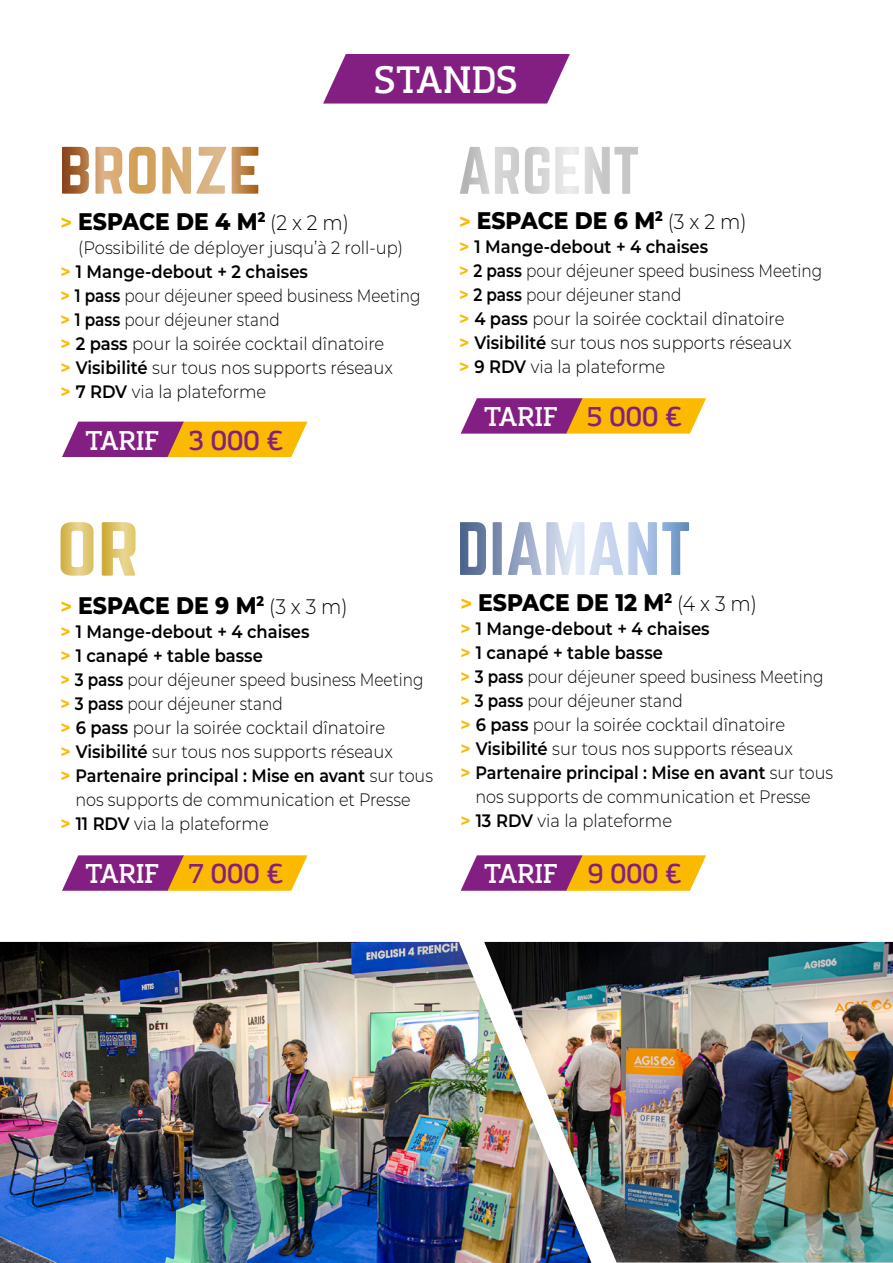
<style>
.page{position:relative;width:893px;height:1263px;background:#fff}
.page>*{position:absolute;margin:0;border:0;box-sizing:border-box;transform-origin:0 0}
.t1{font:600 37.8px "Amazing Grotesk";color:#fff;scale:.95 1}
.t2{font:600 27px "Amazing Grotesk";color:#fff;scale:.95 1}
.t3{font:800 24px "Montserrat";color:#000;scale:.91 1}
.t4{font:300 18px/24px "Montserrat";color:#000;scale:.91 1}
.t5{font:300 18px/24px "Montserrat";color:#000;scale:.85 1}
.t6{font:600 18px "Montserrat";color:#000;scale:.91 1}
.t7{font:600 18px "Montserrat";color:#000;scale:.89 1}
.t8{font:300 18px "Montserrat";color:#000;scale:.89 1}
.s1{font-weight:700;font-size:21px;color:#fbba00}
.s2{font-weight:300;font-size:21px}
.s3{font-weight:700;color:#fbba00}
.s4{font-weight:600}
.s5{color:#831f82}
.s6{font-weight:300}
</style>
<div class="page">
<img style="left:0;top:942px;width:484px;height:321px">
<img style="left:484px;top:942px;width:409px;height:320px">
<svg style="left:323px;top:54px;width:247px;height:50px;background:#8f358e"></svg>
<svg style="left:62px;top:147px;width:27px;height:47px"></svg>
<svg style="left:96px;top:147px;width:26px;height:47px"></svg>
<svg style="left:129px;top:147px;width:27px;height:47px"></svg>
<svg style="left:162px;top:147px;width:96px;height:47px"></svg>
<svg style="left:460px;top:147px;width:59px;height:47px"></svg>
<svg style="left:525px;top:147px;width:54px;height:47px"></svg>
<svg style="left:585px;top:147px;width:53px;height:47px"></svg>
<svg style="left:460px;top:522px;width:26px;height:53px"></svg>
<svg style="left:493px;top:522px;width:9px;height:53px"></svg>
<svg style="left:508px;top:522px;width:181px;height:53px"></svg>
<svg style="left:61px;top:522px;width:32px;height:54px"></svg>
<svg style="left:102px;top:522px;width:34px;height:54px"></svg>
<svg style="left:62px;top:855px;width:245px;height:36px;background:#c87d4b"></svg>
<svg style="left:62px;top:422px;width:245px;height:35px;background:#c77b48"></svg>
<svg style="left:461px;top:398px;width:245px;height:36px;background:#c87d4b"></svg>
<svg style="left:461px;top:855px;width:245px;height:36px;background:#c87d4b"></svg>
<h1 class="t1" style="left:374px;top:57px;width:153px">STANDS</h1>
<h3 class="t3" style="left:61px;top:204px;width:319px"><span class="s1">&gt;</span> ESPACE DE 4 M<sup>2</sup> <span class="s2">(2 x 2 m)</span></h3>
<p class="t4" style="left:61px;top:235px;width:397px;text-indent:18px">(Possibilité de déployer jusqu’à 2 roll-up)<br><span class="s3">&gt;</span> <span class="s4">1 Mange-debout + 2 chaises<br></span><span class="s3">&gt;</span> <span class="s4">1 pass</span> pour déjeuner speed business Meeting <span class="s3">&gt;</span> <span class="s4">1 pass</span> pour déjeuner stand<br><span class="s3">&gt;</span> <span class="s4">2 pass</span> pour la soirée cocktail dînatoire<br><span class="s3">&gt;</span> <span class="s4">Visibilité</span> sur tous nos supports réseaux<br><span class="s3">&gt;</span> <span class="s4">7 RDV</span> via la plateforme</p>
<h2 class="t2" style="left:85px;top:424px;width:210px">TARIF <span class="s5">3 000 €</span></h2>
<h3 class="t3" style="left:459px;top:203px;width:317px"><span class="s1">&gt;</span> ESPACE DE 6 M<sup>2</sup> <span class="s2">(3 x 2 m)</span></h3>
<p class="t5" style="left:459px;top:234px;width:429px"><span class="s3">&gt;</span> <span class="s4">1 Mange-debout + 4 chaises<br></span><span class="s3">&gt;</span> <span class="s4">2 pass</span> pour déjeuner speed business Meeting <span class="s3">&gt;</span> <span class="s4">2 pass</span> pour déjeuner stand<br><span class="s3">&gt;</span> <span class="s4">4 pass</span> pour la soirée cocktail dînatoire<br><span class="s3">&gt;</span> <span class="s4">Visibilité</span> sur tous nos supports réseaux<br><span class="s3">&gt;</span> <span class="s4">9 RDV</span> via la plateforme</p>
<h2 class="t2" style="left:484px;top:400px;width:210px">TARIF <span class="s5">5 000 €</span></h2>
<h3 class="t3" style="left:61px;top:587px;width:317px"><span class="s1">&gt;</span> ESPACE DE 9 M<sup>2</sup> <span class="s2">(3 x 3 m)</span></h3>
<p class="t6" style="left:61px;top:618px;width:275px"><span class="s3">&gt;</span> 1 Mange-debout + 4 chaises</p>
<p class="t6" style="left:61px;top:642px;width:224px"><span class="s3">&gt;</span> 1 canapé + table basse</p>
<p class="t5" style="left:61px;top:666px;width:429px"><span class="s3">&gt;</span> <span class="s4">3 pass</span> pour déjeuner speed business Meeting</p>
<p class="t5" style="left:61px;top:690px;width:263px"><span class="s3">&gt;</span> <span class="s4">3 pass</span> pour déjeuner stand</p>
<p class="t4" style="left:61px;top:714px;width:358px"><span class="s3">&gt;</span> <span class="s4">6 pass</span> pour la soirée cocktail dînatoire</p>
<p class="t4" style="left:61px;top:738px;width:367px"><span class="s3">&gt;</span> <span class="s4">Visibilité</span> sur tous nos supports réseaux</p>
<p class="t7" style="left:61px;top:762px;width:420px"><span class="s3">&gt;</span> Partenaire principal : Mise en avant <span class="s6">sur tous</span></p>
<p class="t8" style="left:75px;top:787px;width:378px">nos supports de communication et Presse</p>
<p class="t4" style="left:61px;top:810px;width:230px"><span class="s3">&gt;</span> <span class="s4">11 RDV</span> via la plateforme</p>
<h2 class="t2" style="left:85px;top:857px;width:210px">TARIF <span class="s5">7 000 €</span></h2>
<h3 class="t3" style="left:461px;top:585px;width:327px"><span class="s1">&gt;</span> ESPACE DE 12 M<sup>2</sup> <span class="s2">(4 x 3 m)</span></h3>
<p class="t6" style="left:461px;top:616px;width:275px"><span class="s3">&gt;</span> 1 Mange-debout + 4 chaises</p>
<p class="t6" style="left:461px;top:640px;width:224px"><span class="s3">&gt;</span> 1 canapé + table basse</p>
<p class="t5" style="left:461px;top:664px;width:429px"><span class="s3">&gt;</span> <span class="s4">3 pass</span> pour déjeuner speed business Meeting</p>
<p class="t5" style="left:461px;top:688px;width:263px"><span class="s3">&gt;</span> <span class="s4">3 pass</span> pour déjeuner stand</p>
<p class="t4" style="left:461px;top:712px;width:358px"><span class="s3">&gt;</span> <span class="s4">6 pass</span> pour la soirée cocktail dînatoire</p>
<p class="t4" style="left:461px;top:736px;width:367px"><span class="s3">&gt;</span> <span class="s4">Visibilité</span> sur tous nos supports réseaux</p>
<p class="t7" style="left:461px;top:760px;width:420px"><span class="s3">&gt;</span> Partenaire principal : Mise en avant <span class="s6">sur tous</span></p>
<p class="t8" style="left:475px;top:785px;width:378px">nos supports de communication et Presse</p>
<p class="t4" style="left:461px;top:808px;width:234px"><span class="s3">&gt;</span> <span class="s4">13 RDV</span> via la plateforme</p>
<h2 class="t2" style="left:484px;top:857px;width:210px">TARIF <span class="s5">9 000 €</span></h2>
</div>
